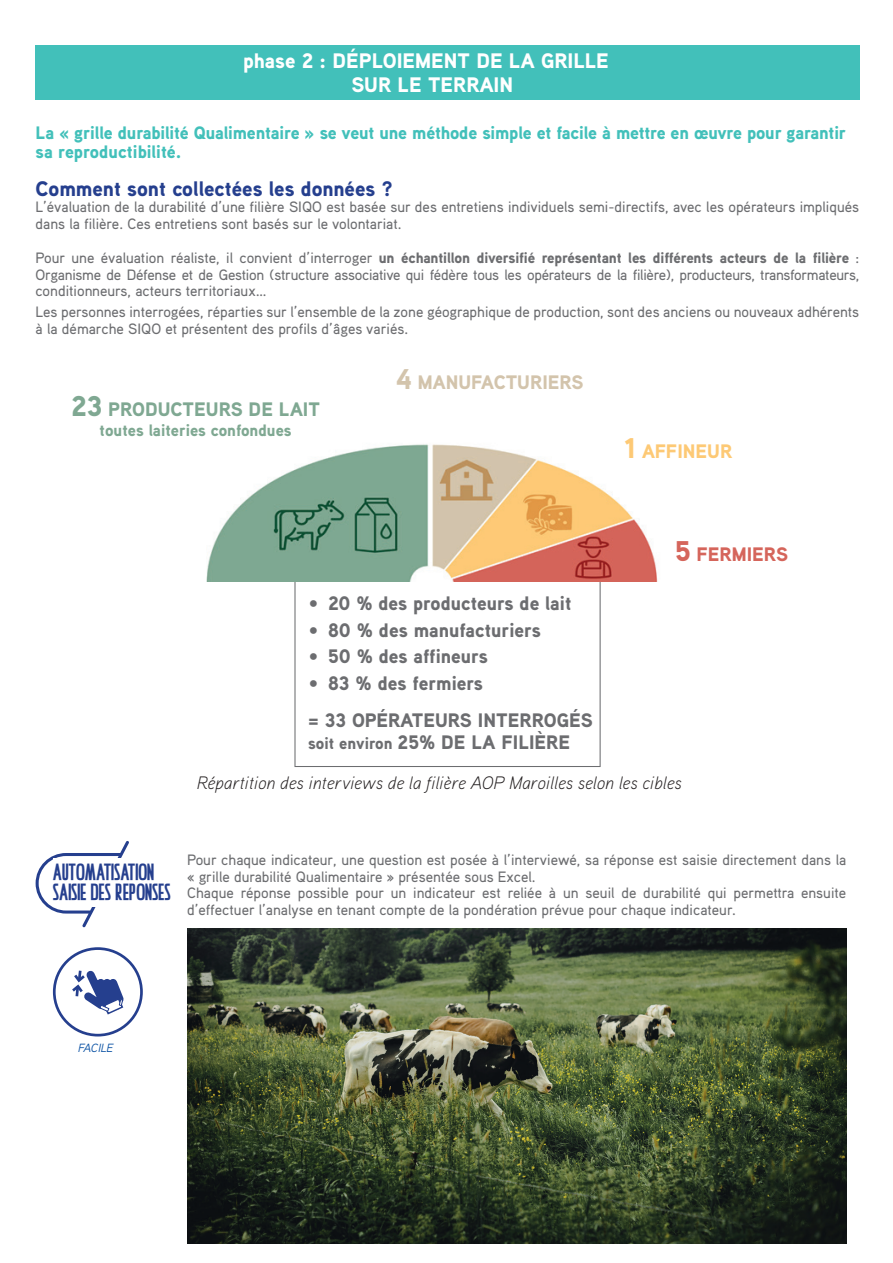
<style>
.page{position:relative;width:893px;height:1263px;background:#fff}
.page>*{position:absolute;margin:0;border:0;box-sizing:border-box;transform-origin:0 0}
.t1{font:900 21px/24px "Aaux Pro";color:#fff}
.t2{font:900 21px "Aaux Pro";color:#253f8e}
.t3{font:900 19.5px/37.5px "Aaux Pro";color:#6c6d70}
.t4{font:900 19.5px "Aaux Pro";color:#7fa892}
.t5{font:900 19.5px "Aaux Pro";color:#d3c4ac}
.t6{font:900 19.5px "Aaux Pro";color:#fdc975}
.t7{font:900 19.5px "Aaux Pro";color:#d5655b}
.t8{font:900 18px/18.9px "Aaux Pro";letter-spacing:-.01em;color:#42c0ba}
.t9{font:italic 300 18px "Aaux Pro";color:#231f20}
.t10{font:900 16.5px "Aaux Pro";color:#7fa892}
.t11{font:500 15px/16.5px "Aaux Pro";color:#6c6d70}
.t12{font:15px/19.5px "I Am Awake";color:#253f8e}
.t13{font:italic 11.85px "Aaux Pro";letter-spacing:-.02em;color:#0850a3}
.s1{font-weight:900}
.s2{font-size:28.5px}
.s3{font-size:16.5px}
</style>
<div class="page">
<div style="left:294px;top:573px;width:307px;height:194px;border:1px solid #6c6d70"></div>
<div style="left:35px;top:46px;width:824px;height:54px;background:#42c0ba"></div>
<img style="left:206px;top:444px;width:452px;height:137px">
<svg style="left:36px;top:841px;width:93px;height:86px"></svg>
<div style="left:53px;top:858px;width:217px;height:48px;background:#fff"></div>
<svg style="left:52px;top:947px;width:91px;height:90px"></svg>
<img style="left:187px;top:928px;width:659px;height:316px">
<h1 class="t1" style="left:351px;top:48px;width:259px;text-indent:-108px">phase 2 : DÉPLOIEMENT DE LA GRILLE<br>SUR LE TERRAIN</h1>
<p class="t8" style="left:36px;top:123px;width:812px">La « grille durabilité Qualimentaire » se veut une méthode simple et facile à mettre en œuvre pour garantir sa reproductibilité.</p>
<h1 class="t2" style="left:36px;top:175px;width:359px">Comment sont collectées les données ?</h1>
<p class="t11" style="left:36px;top:199px;width:825px">L’évaluation de la durabilité d’une filière SIQO est basée sur des entretiens individuels semi-directifs, avec les opérateurs impliqués dans la filière. Ces entretiens sont basés sur le volontariat.</p>
<p class="t11" style="left:36px;top:250px;width:825px;text-align:justify">Pour une évaluation réaliste, il convient d’interroger <span class="s1">un échantillon diversifié représentant les différents acteurs de la filière</span> :<br>Organisme de Défense et de Gestion (structure associative qui fédère tous les opérateurs de la filière), producteurs, transformateurs, conditionneurs, acteurs territoriaux…</p>
<p class="t11" style="left:36px;top:303px;width:825px">Les personnes interrogées, réparties sur l’ensemble de la zone géographique de production, sont des anciens ou nouveaux adhérents à la démarche SIQO et présentent des profils d’âges variés.</p>
<h2 class="t4" style="left:71px;top:396px;width:250px"><span class="s2">23</span> PRODUCTEURS DE LAIT</h2>
<p class="t10" style="left:100px;top:420px;width:193px">toutes laiteries confondues</p>
<h2 class="t5" style="left:396px;top:370px;width:189px"><span class="s2">4</span> MANUFACTURIERS</h2>
<h2 class="t6" style="left:624px;top:438px;width:109px"><span class="s2">1</span> AFFINEUR</h2>
<h2 class="t7" style="left:675px;top:541px;width:114px"><span class="s2">5</span> FERMIERS</h2>
<h2 class="t3" style="left:308px;top:584px;width:265px">• 20 % des producteurs de lait</h2>
<h2 class="t3" style="left:308px;top:610px;width:234px">• 80 % des manufacturiers</h2>
<h2 class="t3" style="left:308px;top:637px;width:181px">• 50 % des affineurs</h2>
<h2 class="t3" style="left:308px;top:663px;width:286px">• 83 % des fermiers<br>= 33 OPÉRATEURS INTERROGÉS</h2>
<h2 class="t3" style="left:308px;top:722px;width:264px"><span class="s3">soit environ</span> 25% DE LA FILIÈRE</h2>
<p class="t9" style="left:197px;top:771px;width:487px">Répartition des interviews de la filière AOP Maroilles selon les cibles</p>
<p class="t12" style="left:53px;top:863px;width:119px">AUTOMATISATION<br>SAISIE DES REPONSES</p>
<p class="t11" style="left:187px;top:851px;width:661px">Pour chaque indicateur, une question est posée à l’interviewé, sa réponse est saisie directement dans la « grille durabilité Qualimentaire » présentée sous Excel.<br>Chaque réponse possible pour un indicateur est reliée à un seuil de durabilité qui permettra ensuite d’effectuer l’analyse en tenant compte de la pondération prévue pour chaque indicateur.</p>
<p class="t13" style="left:78px;top:1040px;width:37px">FACILE</p>
</div>
